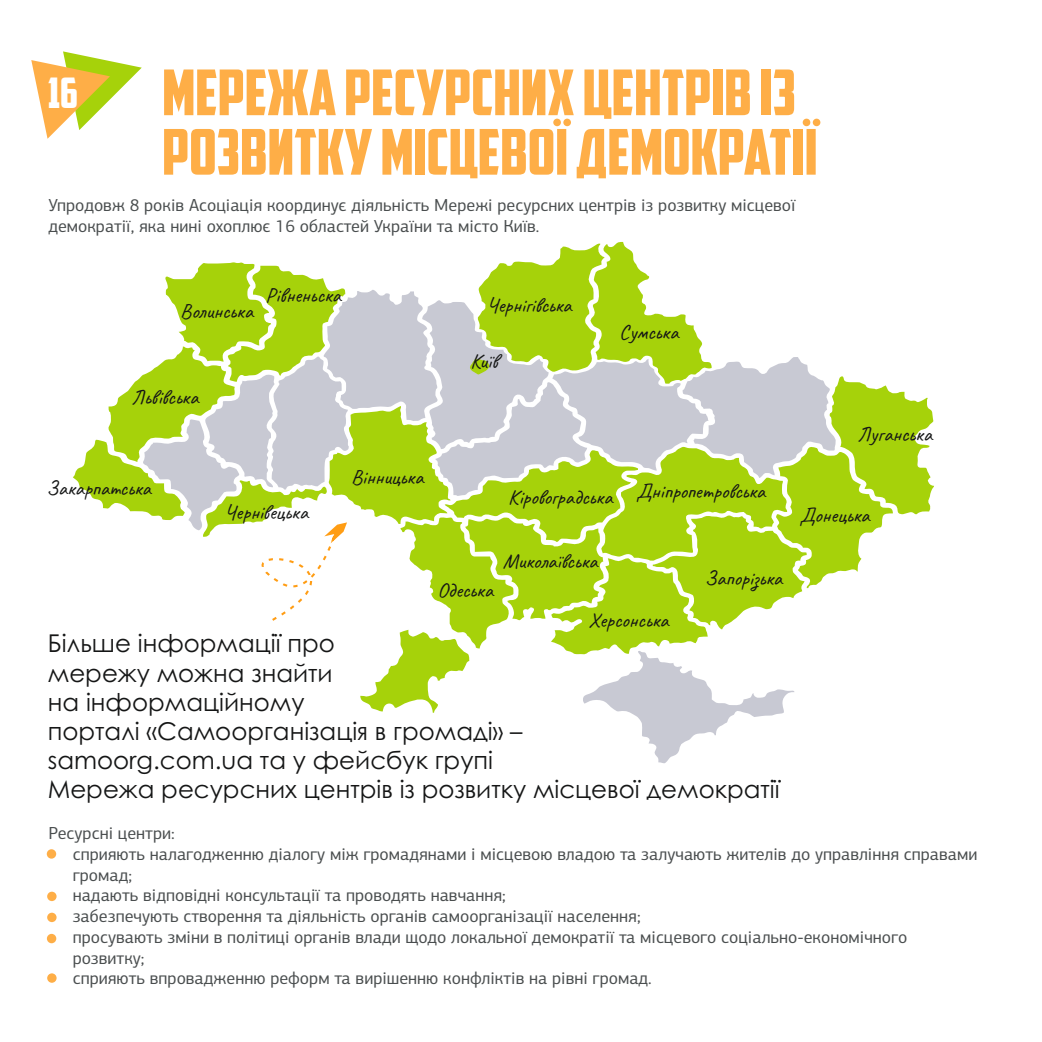
<style>
.page{position:relative;width:1042px;height:1042px;background:#fff}
.page>*{position:absolute;margin:0;border:0;box-sizing:border-box;transform-origin:0 0}
.t1{font:63px/59.5px "American Captain Cyrillic";color:#feae47}
.t2{font:42px "American Captain Cyrillic";color:#fff}
.t3{font:24.5px/29.2px "Century Gothic";color:#151616}
.t4{font:21px "Caveat";color:#151616}
.t5{font:17.5px/20.7px "PF Agora Sans Pro";color:#4a4e4f}
</style>
<div class="page">
<div style="left:47px;top:934px;width:9px;height:9px;background:#feae47;border-radius:50%"></div>
<svg style="left:47px;top:912px;width:10px;height:10px"></svg>
<svg style="left:47px;top:891px;width:10px;height:10px"></svg>
<div style="left:47px;top:849px;width:9px;height:9px;background:#feae47;border-radius:50%"></div>
<svg style="left:47px;top:973px;width:10px;height:10px"></svg>
<svg style="left:73px;top:242px;width:861px;height:522px"></svg>
<svg style="left:31px;top:51px;width:111px;height:88px"></svg>
<svg style="left:50px;top:894px;width:4px;height:4px"></svg>
<svg style="left:50px;top:914px;width:4px;height:5px"></svg>
<svg style="left:50px;top:976px;width:4px;height:5px"></svg>
<h2 class="t2" style="left:48px;top:76px;width:32px">16</h2>
<h1 class="t1" style="left:162px;top:70px;width:657px">Мережа ресурсних центрів із розвитку місцевої демократії</h1>
<p class="t5" style="left:48px;top:196px;width:749px">Упродовж 8 років Асоціація координує діяльність Мережі ресурсних центрів із розвитку місцевої демократії, яка нині охоплює 16 областей України та місто Київ.</p>
<p class="t4" style="left:180px;top:298px;width:75px">Волинська</p>
<p class="t4" style="left:265px;top:282px;width:77px">Рівненьска</p>
<p class="t4" style="left:131px;top:384px;width:69px">Львівська</p>
<p class="t4" style="left:487px;top:291px;width:87px">Чернігівська</p>
<p class="t4" style="left:470px;top:348px;width:29px">Київ</p>
<p class="t4" style="left:619px;top:319px;width:61px">Сумська</p>
<p class="t4" style="left:47px;top:475px;width:106px">Закарпатська</p>
<p class="t4" style="left:225px;top:499px;width:85px">Чернівецька</p>
<p class="t4" style="left:351px;top:464px;width:74px">Вінницька</p>
<p class="t4" style="left:508px;top:484px;width:106px">Кіровоградська</p>
<p class="t4" style="left:636px;top:478px;width:131px">Дніпропетровська</p>
<p class="t4" style="left:437px;top:577px;width:57px">Одеська</p>
<p class="t4" style="left:503px;top:548px;width:96px">Миколаївська</p>
<p class="t4" style="left:588px;top:607px;width:82px">Херсонська</p>
<p class="t4" style="left:705px;top:564px;width:79px">Запорізька</p>
<h3 class="t3" style="left:48px;top:631px;width:733px">Більше інформації про<br>мережу можна знайти<br>на інформаційному<br>порталі «Самоорганізація в громаді» –<br>samoorg.com.ua та у фейсбук групі<br>Мережа ресурсних центрів із розвитку місцевої демократії</h3>
<p class="t4" style="left:857px;top:420px;width:76px">Луганська</p>
<p class="t4" style="left:799px;top:502px;width:72px">Донецька</p>
<p class="t5" style="left:73px;top:824px;width:906px;text-indent:-24px">Ресурсні центри:<br>сприяють налагодженню діалогу між громадянами і місцевою владою та залучають жителів до управління справами громад;<br>надають відповідні консультації та проводять навчання;<br>забезпечують створення та діяльність органів самоорганізації населення;<br>просувають зміни в політиці органів влади щодо локальної демократії та місцевого соціально-економічного розвитку;<br>сприяють впровадженню реформ та вирішенню конфліктів на рівні громад.</p>
</div>
